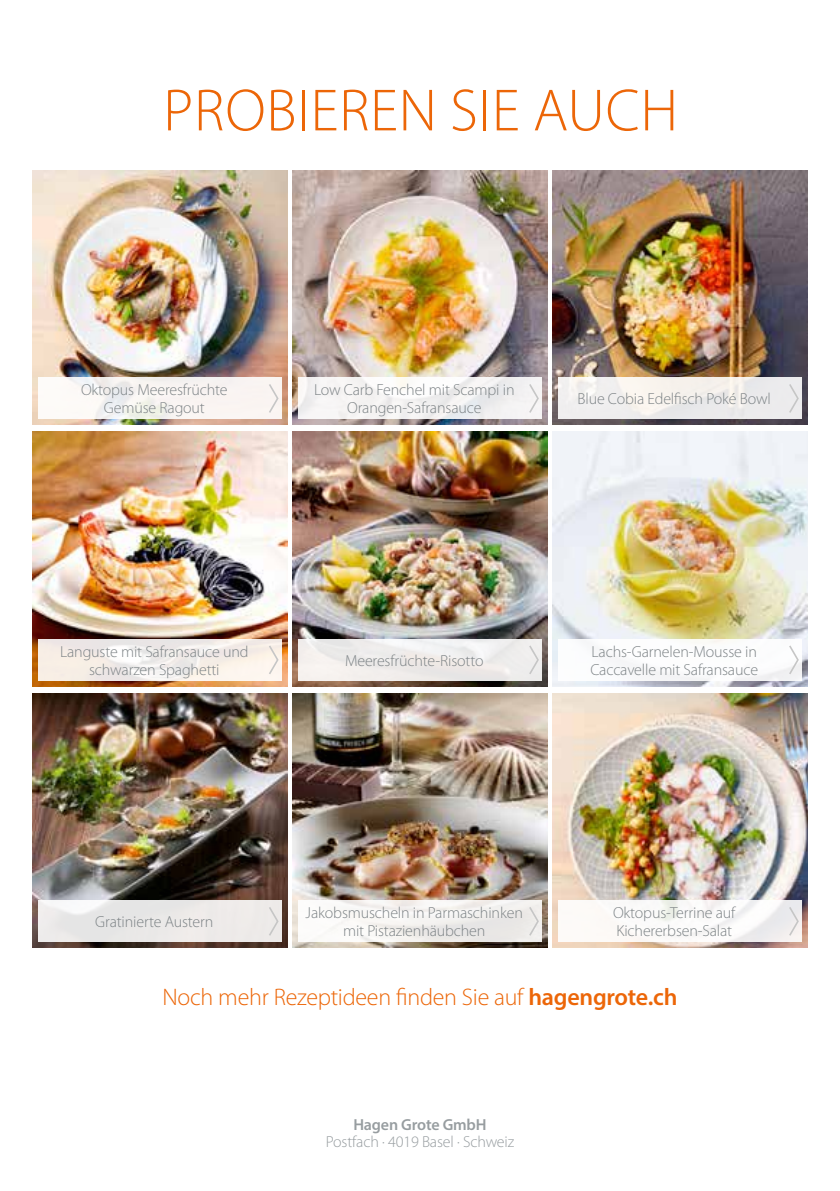
<style>
.page{position:relative;width:840px;height:1191px;background:#fff}
.page>*{position:absolute;margin:0;border:0;box-sizing:border-box;transform-origin:0 0}
.t1{font:300 60px "Myriad Pro";letter-spacing:.01em;color:#ec6608}
.t2{font:300 24px "Myriad Pro";letter-spacing:-.01em;color:#ec6608}
.t3{font:300 16px/18px "Myriad Pro";letter-spacing:-.01em;color:#7d8386;text-align:center}
.t4{font:300 16px "Myriad Pro";letter-spacing:-.01em;color:#979da0}
.t5{font:600 16px "Myriad Pro";letter-spacing:-.01em;color:#979da0}
.s1{font-weight:600}
</style>
<div class="page">
<img style="left:33px;top:170px;width:254px;height:255px">
<svg style="left:38px;top:378px;width:243px;height:41px;fill:#faf4f2"></svg>
<img style="left:33px;top:693px;width:254px;height:254px">
<div style="left:38px;top:900px;width:243px;height:42px;background:#eceae8"></div>
<img style="left:292px;top:693px;width:255px;height:254px">
<div style="left:298px;top:900px;width:243px;height:42px;background:linear-gradient(to right,#fdfbfa,#eae8e6)"></div>
<img style="left:33px;top:431px;width:254px;height:255px">
<svg style="left:38px;top:639px;width:243px;height:41px;fill:#f5ede5"></svg>
<img style="left:552px;top:431px;width:254px;height:255px">
<div style="left:558px;top:639px;width:243px;height:41px;background:#fff"></div>
<img style="left:292px;top:431px;width:255px;height:255px">
<div style="left:298px;top:639px;width:243px;height:41px;background:#efedec"></div>
<img style="left:292px;top:170px;width:255px;height:255px">
<div style="left:298px;top:378px;width:243px;height:41px;background:linear-gradient(to right,#f7f5f4,#f0f0f1)"></div>
<img style="left:552px;top:693px;width:254px;height:254px">
<div style="left:558px;top:900px;width:243px;height:42px;background:linear-gradient(to right,#fffcf9,#f2f2f3)"></div>
<img style="left:552px;top:170px;width:254px;height:255px">
<div style="left:558px;top:378px;width:243px;height:41px;background:#efeeed"></div>
<svg style="left:267px;top:382px;width:12px;height:33px"></svg>
<svg style="left:529px;top:646px;width:10px;height:28px"></svg>
<svg style="left:527px;top:382px;width:12px;height:33px"></svg>
<svg style="left:789px;top:384px;width:10px;height:29px"></svg>
<svg style="left:267px;top:643px;width:12px;height:33px"></svg>
<svg style="left:787px;top:645px;width:12px;height:31px"></svg>
<svg style="left:269px;top:907px;width:10px;height:29px"></svg>
<svg style="left:527px;top:905px;width:12px;height:32px"></svg>
<svg style="left:787px;top:905px;width:12px;height:32px"></svg>
<h1 class="t1" style="left:163px;top:74px;width:516px">PROBIEREN SIE AUCH</h1>
<p class="t3" style="left:81px;top:381px;width:148px">Oktopus Meeresfrüchte<br>Gemüse Ragout</p>
<p class="t3" style="left:314px;top:381px;width:202px">Low Carb Fenchel mit Scampi in<br>Orangen-Safransauce</p>
<p class="t3" style="left:577px;top:390px;width:195px">Blue Cobia Edelfisch Poké Bowl</p>
<p class="t3" style="left:60px;top:642px;width:190px">Languste mit Safransauce und schwarzen Spaghetti</p>
<p class="t3" style="left:590px;top:642px;width:169px;text-align:left">Lachs-Garnelen-Mousse in<br>Caccavelle mit Safransauce</p>
<p class="t3" style="left:345px;top:651px;width:140px">Meeresfrüchte-Risotto</p>
<p class="t3" style="left:95px;top:913px;width:119px">Gratinierte Austern</p>
<p class="t3" style="left:305px;top:904px;width:219px">Jakobsmuscheln in Parmaschinken mit Pistazienhäubchen</p>
<p class="t3" style="left:612px;top:904px;width:124px;text-align:left">Oktopus-Terrine auf<br>Kichererbsen-Salat</p>
<h2 class="t2" style="left:162px;top:982px;width:516px">Noch mehr Rezeptideen finden Sie auf <span class="s1">hagengrote.ch</span></h2>
<p class="t5" style="left:353px;top:1114px;width:135px">Hagen Grote GmbH</p>
<p class="t4" style="left:325px;top:1131px;width:190px">Postfach · 4019 Basel · Schweiz</p>
</div>
